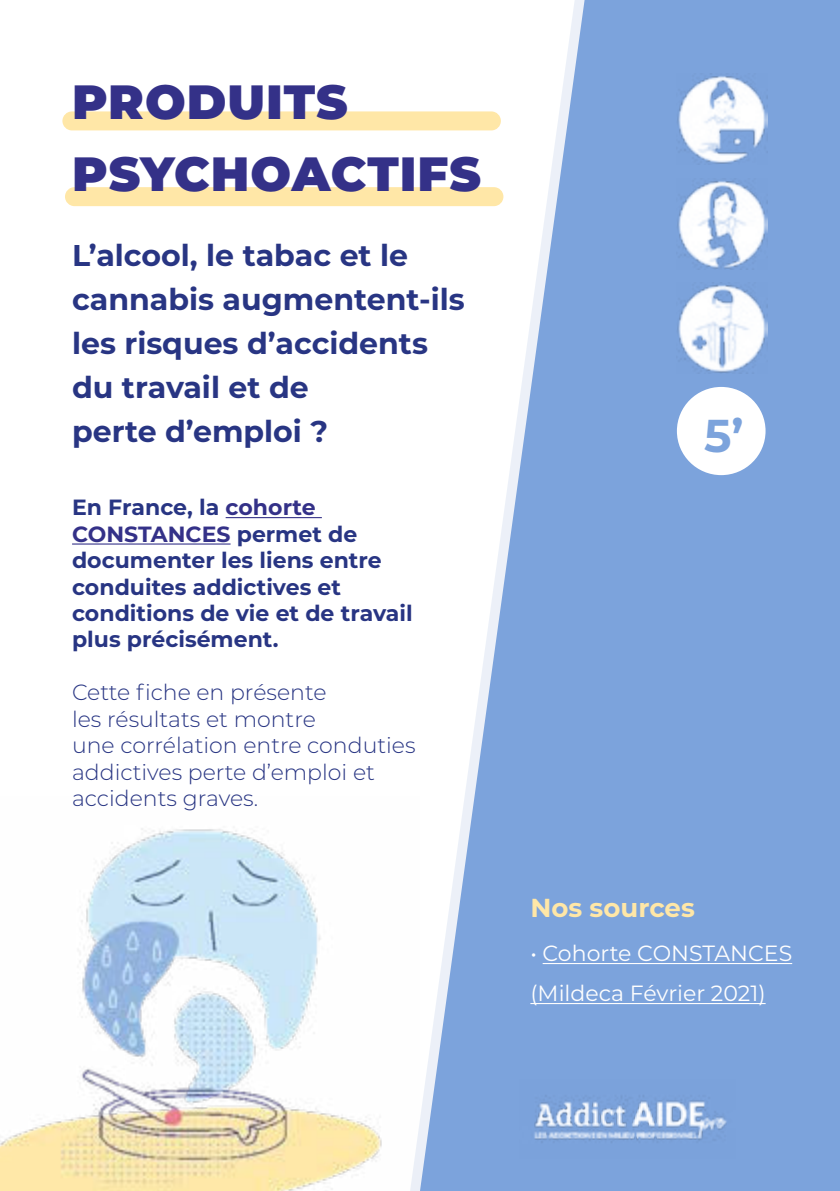
<style>
.page{position:relative;width:840px;height:1191px;background:#fff}
.page>*{position:absolute;margin:0;border:0;box-sizing:border-box;transform-origin:0 0}
.t1{font:900 48px/72px "Montserrat";letter-spacing:.02em;color:#343188}
.t2{font:700 46px "Montserrat";color:#7ca3dc}
.t3{font:700 30px/44px "Montserrat";color:#283583}
.t4{font:700 26px "Montserrat";color:#ffe7a7}
.t5{font:700 22px/26.4px "Montserrat";color:#283583}
.t6{font:300 22px/26.4px "Montserrat";color:#283583}
.t7{font:22px/40px "Montserrat";color:#fefefe}
.s1{color:#343188}
.s2{color:#fff}
</style>
<div class="page">
<div style="left:65px;top:187px;width:438px;height:19px;background:#ffe7a7;border-radius:9px"></div>
<div style="left:62px;top:111px;width:438px;height:19px;background:#ffe7a7;border-radius:9px"></div>
<svg style="left:420px;top:0;width:419px;height:1191px;fill:#7ca3dc"></svg>
<hr style="left:225px;top:517px;width:97px;height:1px;background:#343188">
<hr style="left:72px;top:543px;width:158px;height:1px;background:#343188">
<hr style="left:542px;top:963px;width:249px;height:1px;background:#fefefe">
<hr style="left:530px;top:1003px;width:235px;height:1px;background:#fefefe">
<img style="left:518px;top:1079px;width:217px;height:79px">
<div style="left:676px;top:387px;width:89px;height:88px;background:#fff;border-radius:50%"></div>
<img style="left:0;top:828px;width:420px;height:363px">
<img style="left:676px;top:73px;width:91px;height:91px">
<img style="left:676px;top:179px;width:91px;height:91px">
<img style="left:676px;top:283px;width:91px;height:91px">
<h1 class="t1" style="left:72px;top:66px;width:410px">PRODUITS<br>PSYCHOACTIFS</h1>
<h3 class="t3" style="left:72px;top:233px;width:394px">L’alcool, le tabac et le cannabis augmentent-ils les risques d’accidents du travail et de<br>perte d’emploi ?</h3>
<p class="t5" style="left:72px;top:494px;width:342px">En France, la <span class="s1">cohorte<br>CONSTANCES</span> permet de documenter les liens entre conduites addictives et conditions de vie et de travail plus précisément.</p>
<p class="t6" style="left:72px;top:680px;width:345px">Cette fiche en présente<br>les résultats et montre<br>une corrélation entre conduties addictives perte d’emploi et accidents graves.</p>
<h2 class="t2" style="left:703px;top:410px;width:41px">5’</h2>
<p class="t4" style="left:530px;top:893px;width:166px">Nos sources</p>
<p class="t7" style="left:530px;top:934px;width:263px"><span class="s2">•</span> Cohorte CONSTANCES (Mildeca Février 2021)</p>
</div>
